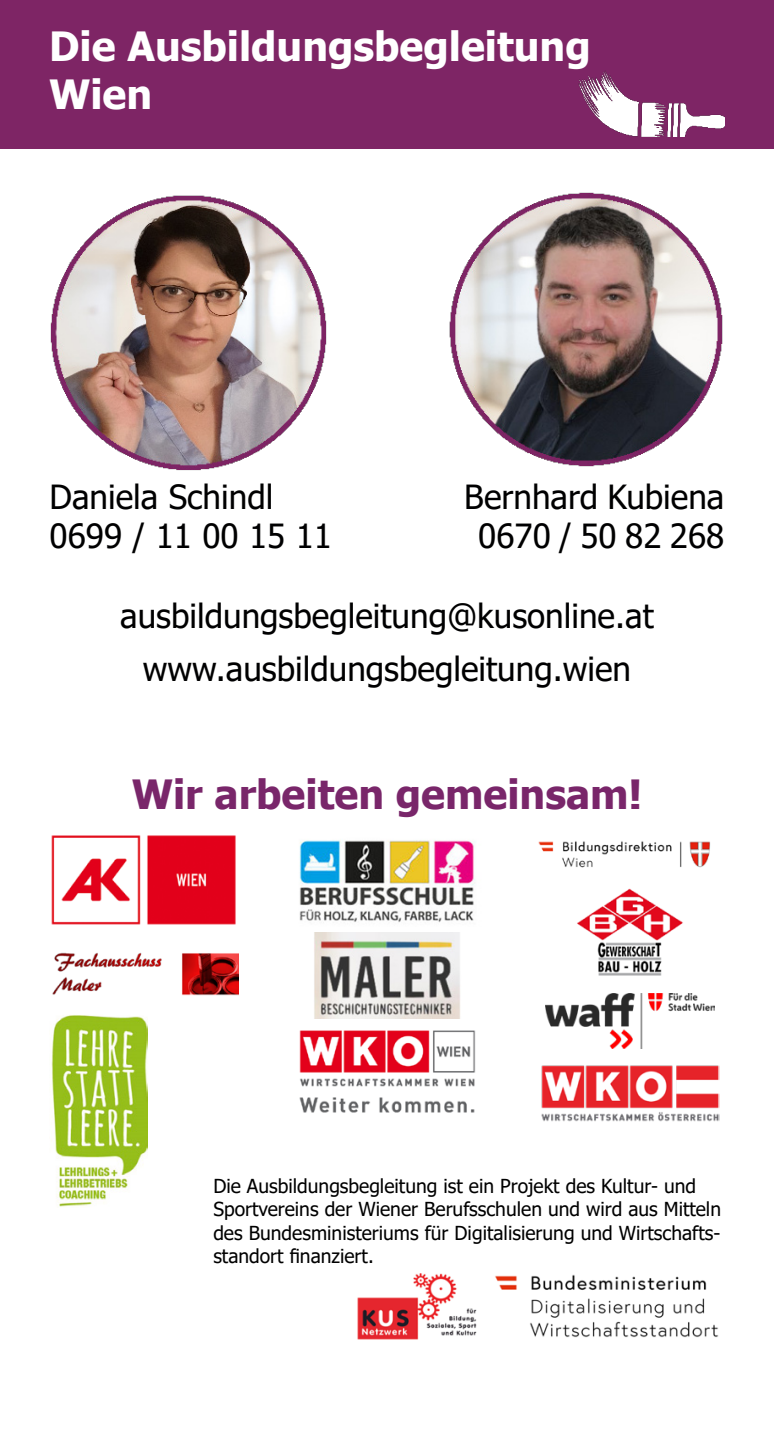
<style>
.page{position:relative;width:774px;height:1439px;background:#fff}
.page>*{position:absolute;margin:0;border:0;box-sizing:border-box;transform-origin:0 0}
.t1{font:700 40.25px "Tahoma";color:#fff}
.t2{font:700 40.25px "Tahoma";color:#79266a}
.t3{font:33.25px "Tahoma";color:#000001}
.t4{font:19.25px/23.1px "Tahoma";color:#000}
</style>
<div class="page">
<div style="left:0;top:0;width:774px;height:149px;background:#7e2565"></div>
<img style="left:578px;top:71px;width:146px;height:66px">
<img style="left:51px;top:835px;width:185px;height:90px">
<img style="left:299px;top:840px;width:176px;height:83px">
<img style="left:538px;top:841px;width:173px;height:27px">
<img style="left:52px;top:952px;width:186px;height:44px">
<img style="left:577px;top:888px;width:106px;height:88px">
<img style="left:314px;top:933px;width:146px;height:85px">
<img style="left:546px;top:993px;width:168px;height:55px">
<img style="left:299px;top:1030px;width:177px;height:83px">
<img style="left:51px;top:1015px;width:97px;height:192px">
<img style="left:541px;top:1065px;width:178px;height:56px">
<img style="left:50px;top:195px;width:277px;height:275px">
<img style="left:449px;top:192px;width:274px;height:275px">
<img style="left:357px;top:1273px;width:362px;height:66px">
<p class="t1" style="left:49px;top:18px;width:543px">Die Ausbildungsbegleitung</p>
<p class="t1" style="left:49px;top:66px;width:105px">Wien</p>
<p class="t3" style="left:50px;top:474px;width:225px">Daniela Schindl</p>
<p class="t3" style="left:464px;top:474px;width:262px">Bernhard Kubiena</p>
<p class="t3" style="left:50px;top:514px;width:284px">0699 / 11 00 15 11</p>
<p class="t3" style="left:478px;top:514px;width:248px">0670 / 50 82 268</p>
<p class="t3" style="left:120px;top:594px;width:535px">ausbildungsbegleitung@kusonline.at</p>
<p class="t3" style="left:143px;top:646px;width:490px">www.ausbildungsbegleitung.wien</p>
<p class="t2" style="left:132px;top:766px;width:512px">Wir arbeiten gemeinsam!</p>
<p class="t4" style="left:213px;top:1176px;width:509px">Die Ausbildungsbegleitung ist ein Projekt des Kultur- und Sportvereins der Wiener Berufsschulen und wird aus Mitteln des Bundesministeriums für Digitalisierung und Wirtschafts&shy;standort finanziert.</p>
</div>
